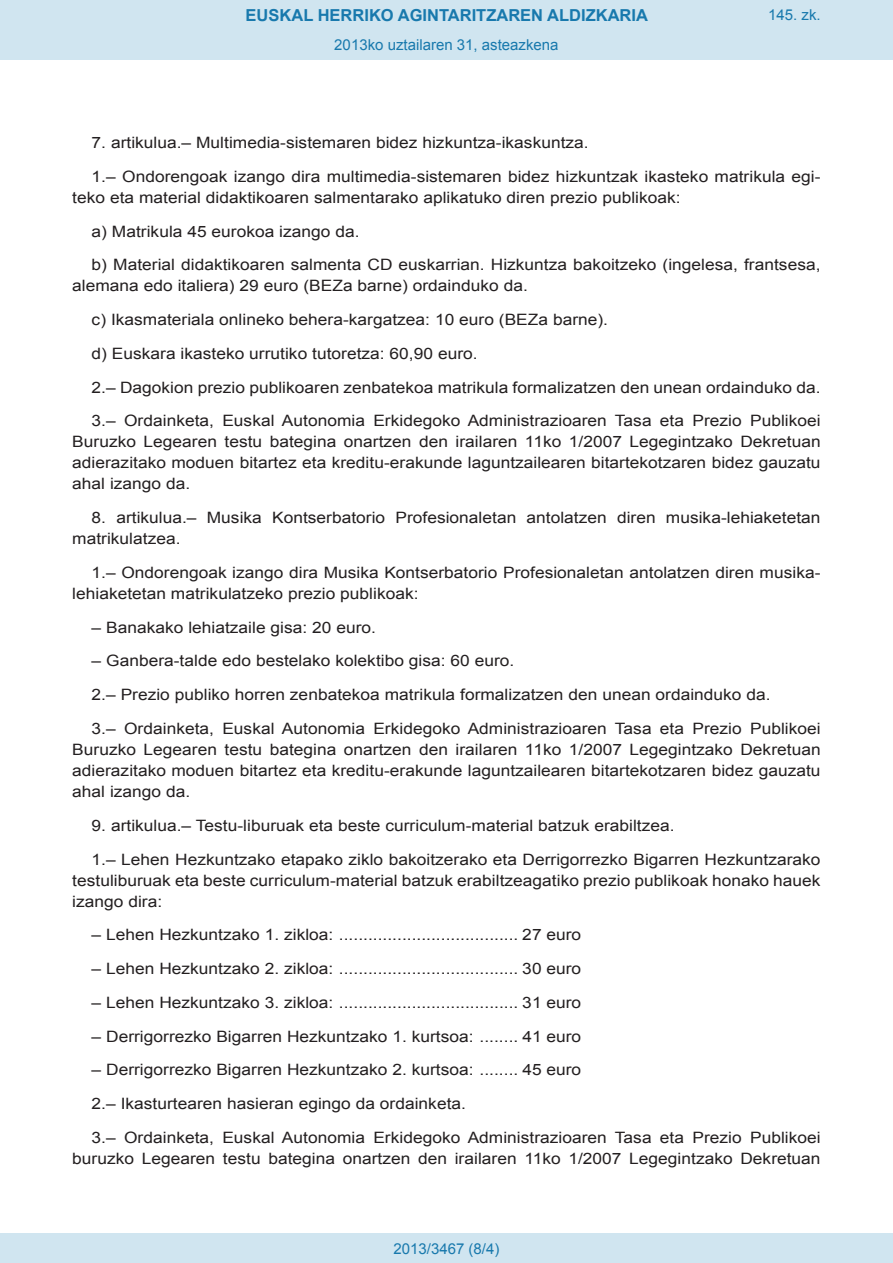
<style>
.page{position:relative;width:893px;height:1263px;background:#fff}
.page>*{position:absolute;margin:0;border:0;box-sizing:border-box;transform-origin:0 0}
.t1{font:700 16.5px "Arial";color:#1879ad}
.BOPVDetalle{font:15.6px/21px "Arial";color:#231f20;scale:1.11 1}
.Paginacion_Centro{font:15px "Arial";color:#1879ad}
</style>
<div class="page">
<div style="left:0;top:0;width:893px;height:60px;background:#d0e5f0"></div>
<div style="left:0;top:1233px;width:893px;height:30px;background:#d0e5f0"></div>
<p class="t1" style="left:246px;top:4px;width:404px">EUSKAL HERRIKO AGINTARITZAREN ALDIZKARIA</p>
<p class="Paginacion_Centro" style="left:334px;top:35px;width:226px">2013ko uztailaren 31, asteazkena</p>
<p class="Paginacion_Centro" style="left:768px;top:5px;width:54px">145. zk.</p>
<p class="BOPVDetalle" style="left:92px;top:132px;width:449px">7. artikulua.– Multimedia-sistemaren bidez hizkuntza-ikaskuntza.</p>
<p class="BOPVDetalle" style="left:72px;top:166px;width:676px;text-indent:19px">1.– Ondorengoak izango dira multimedia-sistemaren bidez hizkuntzak ikasteko matrikula egi&shy;teko eta material didaktikoaren salmentarako aplikatuko diren prezio publikoak:</p>
<p class="BOPVDetalle" style="left:92px;top:221px;width:243px">a) Matrikula 45 eurokoa izango da.</p>
<p class="BOPVDetalle" style="left:72px;top:255px;width:676px;text-indent:19px">b) Material didaktikoaren salmenta CD euskarrian. Hizkuntza bakoitzeko (ingelesa, frantsesa, alemana edo italiera) 29 euro (BEZa barne) ordainduko da.</p>
<p class="BOPVDetalle" style="left:92px;top:309px;width:467px">c) Ikasmateriala onlineko behera-kargatzea: 10 euro (BEZa barne).</p>
<p class="BOPVDetalle" style="left:92px;top:343px;width:349px">d) Euskara ikasteko urrutiko tutoretza: 60,90 euro.</p>
<p class="BOPVDetalle" style="left:92px;top:377px;width:658px">2.– Dagokion prezio publikoaren zenbatekoa matrikula formalizatzen den unean ordainduko da.</p>
<p class="BOPVDetalle" style="left:72px;top:411px;width:676px;text-align:justify;text-indent:19px">3.– Ordainketa, Euskal Autonomia Erkidegoko Administrazioaren Tasa eta Prezio Publikoei Buruzko Legearen testu bategina onartzen den irailaren 11ko 1/2007 Legegintzako Dekretuan adierazitako moduen bitartez eta kreditu-erakunde laguntzailearen bitartekotzaren bidez gauzatu ahal izango da.</p>
<p class="BOPVDetalle" style="left:72px;top:507px;width:676px;text-indent:19px">8. artikulua.– Musika Kontserbatorio Profesionaletan antolatzen diren musika-lehiaketetan matrikulatzea.</p>
<p class="BOPVDetalle" style="left:72px;top:562px;width:676px;text-indent:19px">1.– Ondorengoak izango dira Musika Kontserbatorio Profesionaletan antolatzen diren musika&shy;lehiaketetan matrikulatzeko prezio publikoak:</p>
<p class="BOPVDetalle" style="left:92px;top:617px;width:258px">– Banakako lehiatzaile gisa: 20 euro.</p>
<p class="BOPVDetalle" style="left:92px;top:651px;width:382px">– Ganbera-talde edo bestelako kolektibo gisa: 60 euro.</p>
<p class="BOPVDetalle" style="left:92px;top:684px;width:613px">2.– Prezio publiko horren zenbatekoa matrikula formalizatzen den unean ordainduko da.</p>
<p class="BOPVDetalle" style="left:72px;top:718px;width:676px;text-align:justify;text-indent:19px">3.– Ordainketa, Euskal Autonomia Erkidegoko Administrazioaren Tasa eta Prezio Publikoei Buruzko Legearen testu bategina onartzen den irailaren 11ko 1/2007 Legegintzako Dekretuan adierazitako moduen bitartez eta kreditu-erakunde laguntzailearen bitartekotzaren bidez gauzatu ahal izango da.</p>
<p class="BOPVDetalle" style="left:92px;top:815px;width:527px">9. artikulua.– Testu-liburuak eta beste curriculum-material batzuk erabiltzea.</p>
<p class="BOPVDetalle" style="left:72px;top:849px;width:676px;text-align:justify;text-indent:19px">1.– Lehen Hezkuntzako etapako ziklo bakoitzerako eta Derrigorrezko Bigarren Hezkuntzarako testuliburuak eta beste curriculum-material batzuk erabiltzeagatiko prezio publikoak honako hauek izango dira:</p>
<p class="BOPVDetalle" style="left:92px;top:924px;width:443px">– Lehen Hezkuntzako 1. zikloa: ..................................... 27 euro</p>
<p class="BOPVDetalle" style="left:92px;top:958px;width:443px">– Lehen Hezkuntzako 2. zikloa: ..................................... 30 euro</p>
<p class="BOPVDetalle" style="left:92px;top:992px;width:443px">– Lehen Hezkuntzako 3. zikloa: ..................................... 31 euro</p>
<p class="BOPVDetalle" style="left:92px;top:1026px;width:443px">– Derrigorrezko Bigarren Hezkuntzako 1. kurtsoa: ........ 41 euro</p>
<p class="BOPVDetalle" style="left:92px;top:1059px;width:443px">– Derrigorrezko Bigarren Hezkuntzako 2. kurtsoa: ........ 45 euro</p>
<p class="BOPVDetalle" style="left:92px;top:1093px;width:339px">2.– Ikasturtearen hasieran egingo da ordainketa.</p>
<p class="BOPVDetalle" style="left:72px;top:1127px;width:676px;text-align:right">3.– Ordainketa, Euskal Autonomia Erkidegoko Administrazioaren Tasa eta Prezio Publikoei buruzko Legearen testu bategina onartzen den irailaren 11ko 1/2007 Legegintzako Dekretuan</p>
<p class="Paginacion_Centro" style="left:393px;top:1238px;width:107px">2013/3467 (8/4)</p>
</div>
